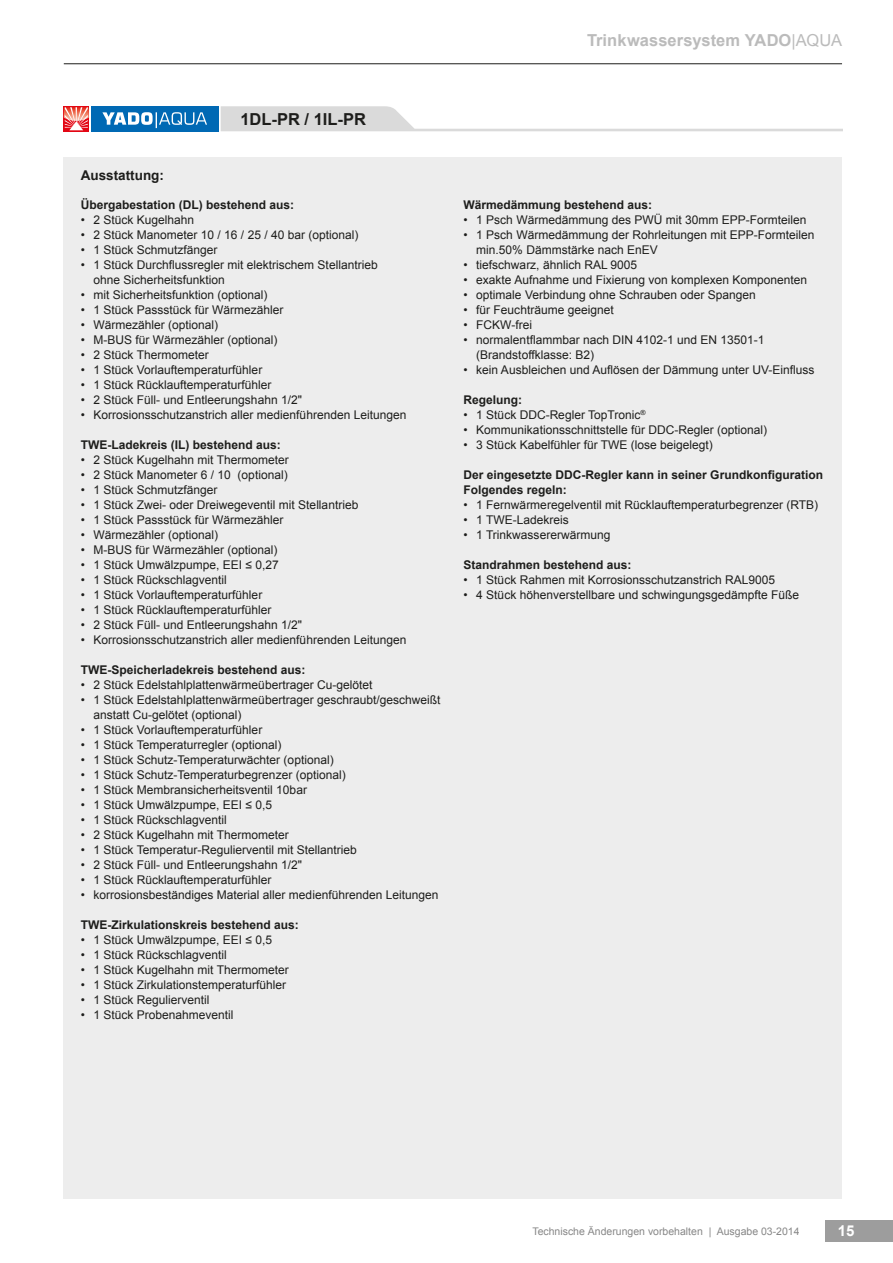
<style>
.page{position:relative;width:893px;height:1263px;background:#fff}
.page>*{position:absolute;margin:0;border:0;box-sizing:border-box;transform-origin:0 0}
.t1{font:700 16.5px "Arial";letter-spacing:.005em;color:#bbb}
.t2{font:700 16.5px "Arial";color:#1d1d1b}
.t3{font:700 15px "Arial";color:#fff}
.t4{font:700 13.5px "Arial";color:#1d1d1b}
.t5{font:12px/15px "Arial";color:#1d1d1b}
.t6{font:700 12px/15px "Arial";color:#1d1d1b}
.t7{font:10.5px "Arial";color:#878787}
.s1{font-weight:400}
</style>
<div class="page">
<svg style="left:221px;top:106px;width:621px;height:25px"></svg>
<div style="left:91px;top:106px;width:128px;height:25px;background:#0069b4"></div>
<svg style="left:102px;top:112px;width:105px;height:16px"></svg>
<svg style="left:64px;top:130px;width:25px;height:1px"></svg>
<svg style="left:64px;top:106px;width:25px;height:24px"></svg>
<div style="left:64px;top:157px;width:778px;height:1042px;background:#ededed"></div>
<div style="left:825px;top:1220px;width:68px;height:22px;background:#9d9d9d"></div>
<hr style="left:64px;top:63px;width:778px;height:1px;background:#1d1d1b">
<h1 class="t1" style="left:587px;top:31px;width:256px">Trinkwassersystem YADO<span class="s1">|AQUA</span></h1>
<p class="t4" style="left:81px;top:168px;width:85px">Ausstattung:</p>
<h1 class="t2" style="left:240px;top:110px;width:127px">1DL-PR / 1IL-PR</h1>
<p class="t6" style="left:81px;top:197px;width:215px">Übergabestation (DL) bestehend aus:</p>
<p class="t5" style="left:81px;top:212px;width:115px">• 2 Stück Kugelhahn</p>
<p class="t5" style="left:81px;top:227px;width:279px">• 2 Stück Manometer 10 / 16 / 25 / 40 bar (optional)</p>
<p class="t5" style="left:81px;top:242px;width:138px">• 1 Stück Schmutzfänger</p>
<p class="t5" style="left:94px;top:257px;width:286px;text-indent:-13px">• 1 Stück Durchflussregler mit elektrischem Stellantrieb ohne Sicherheitsfunktion</p>
<p class="t5" style="left:81px;top:287px;width:188px">• mit Sicherheitsfunktion (optional)</p>
<p class="t5" style="left:81px;top:302px;width:204px">• 1 Stück Passstück für Wärmezähler</p>
<p class="t5" style="left:81px;top:317px;width:139px">• Wärmezähler (optional)</p>
<p class="t5" style="left:81px;top:332px;width:198px">• M-BUS für Wärmezähler (optional)</p>
<p class="t5" style="left:81px;top:347px;width:129px">• 2 Stück Thermometer</p>
<p class="t5" style="left:81px;top:362px;width:183px">• 1 Stück Vorlauftemperaturfühler</p>
<p class="t5" style="left:81px;top:377px;width:192px">• 1 Stück Rücklauftemperaturfühler</p>
<p class="t5" style="left:81px;top:392px;width:223px">• 2 Stück Füll- und Entleerungshahn 1/2"</p>
<p class="t5" style="left:81px;top:407px;width:327px">• Korrosionsschutzanstrich aller medienführenden Leitungen</p>
<p class="t6" style="left:81px;top:437px;width:202px">TWE-Ladekreis (IL) bestehend aus:</p>
<p class="t5" style="left:81px;top:452px;width:209px">• 2 Stück Kugelhahn mit Thermometer</p>
<p class="t5" style="left:81px;top:467px;width:208px">• 2 Stück Manometer 6 / 10 (optional)</p>
<p class="t5" style="left:81px;top:482px;width:138px">• 1 Stück Schmutzfänger</p>
<p class="t5" style="left:81px;top:497px;width:279px">• 1 Stück Zwei- oder Dreiwegeventil mit Stellantrieb</p>
<p class="t5" style="left:81px;top:512px;width:204px">• 1 Stück Passstück für Wärmezähler</p>
<p class="t5" style="left:81px;top:527px;width:139px">• Wärmezähler (optional)</p>
<p class="t5" style="left:81px;top:542px;width:198px">• M-BUS für Wärmezähler (optional)</p>
<p class="t5" style="left:81px;top:557px;width:200px">• 1 Stück Umwälzpumpe, EEI ≤ 0,27</p>
<p class="t5" style="left:81px;top:572px;width:148px">• 1 Stück Rückschlagventil</p>
<p class="t5" style="left:81px;top:587px;width:183px">• 1 Stück Vorlauftemperaturfühler</p>
<p class="t5" style="left:81px;top:602px;width:192px">• 1 Stück Rücklauftemperaturfühler</p>
<p class="t5" style="left:81px;top:617px;width:223px">• 2 Stück Füll- und Entleerungshahn 1/2"</p>
<p class="t5" style="left:81px;top:632px;width:327px">• Korrosionsschutzanstrich aller medienführenden Leitungen</p>
<p class="t6" style="left:81px;top:662px;width:226px">TWE-Speicherladekreis bestehend aus:</p>
<p class="t5" style="left:81px;top:677px;width:293px">• 2 Stück Edelstahlplattenwärmeübertrager Cu-gelötet</p>
<p class="t5" style="left:94px;top:692px;width:348px;text-indent:-13px">• 1 Stück Edelstahlplattenwärmeübertrager geschraubt/geschweißt anstatt Cu-gelötet (optional)</p>
<p class="t5" style="left:81px;top:722px;width:183px">• 1 Stück Vorlauftemperaturfühler</p>
<p class="t5" style="left:81px;top:737px;width:202px">• 1 Stück Temperaturregler (optional)</p>
<p class="t5" style="left:81px;top:752px;width:254px">• 1 Stück Schutz-Temperaturwächter (optional)</p>
<p class="t5" style="left:81px;top:767px;width:266px">• 1 Stück Schutz-Temperaturbegrenzer (optional)</p>
<p class="t5" style="left:81px;top:782px;width:228px">• 1 Stück Membransicherheitsventil 10bar</p>
<p class="t5" style="left:81px;top:797px;width:193px">• 1 Stück Umwälzpumpe, EEI ≤ 0,5</p>
<p class="t5" style="left:81px;top:812px;width:148px">• 1 Stück Rückschlagventil</p>
<p class="t5" style="left:81px;top:827px;width:209px">• 2 Stück Kugelhahn mit Thermometer</p>
<p class="t5" style="left:81px;top:842px;width:277px">• 1 Stück Temperatur-Regulierventil mit Stellantrieb</p>
<p class="t5" style="left:81px;top:857px;width:223px">• 2 Stück Füll- und Entleerungshahn 1/2"</p>
<p class="t5" style="left:81px;top:872px;width:192px">• 1 Stück Rücklauftemperaturfühler</p>
<p class="t5" style="left:81px;top:887px;width:359px">• korrosionsbeständiges Material aller medienführenden Leitungen</p>
<p class="t6" style="left:81px;top:917px;width:220px">TWE-Zirkulationskreis bestehend aus:</p>
<p class="t5" style="left:81px;top:932px;width:193px">• 1 Stück Umwälzpumpe, EEI ≤ 0,5</p>
<p class="t5" style="left:81px;top:947px;width:148px">• 1 Stück Rückschlagventil</p>
<p class="t5" style="left:81px;top:962px;width:209px">• 1 Stück Kugelhahn mit Thermometer</p>
<p class="t5" style="left:81px;top:977px;width:207px">• 1 Stück Zirkulationstemperaturfühler</p>
<p class="t5" style="left:81px;top:992px;width:130px">• 1 Stück Regulierventil</p>
<p class="t5" style="left:81px;top:1007px;width:154px">• 1 Stück Probenahmeventil</p>
<p class="t6" style="left:463px;top:197px;width:190px">Wärmedämmung bestehend aus:</p>
<p class="t5" style="left:463px;top:212px;width:344px">• 1 Psch Wärmedämmung des PWÜ mit 30mm EPP-Formteilen</p>
<p class="t5" style="left:476px;top:227px;width:340px;text-indent:-13px">• 1 Psch Wärmedämmung der Rohrleitungen mit EPP-Formteilen min.50% Dämmstärke nach EnEV</p>
<p class="t5" style="left:463px;top:257px;width:175px">• tiefschwarz, ähnlich RAL 9005</p>
<p class="t5" style="left:463px;top:272px;width:345px">• exakte Aufnahme und Fixierung von komplexen Komponenten</p>
<p class="t5" style="left:463px;top:287px;width:294px">• optimale Verbindung ohne Schrauben oder Spangen</p>
<p class="t5" style="left:463px;top:302px;width:152px">• für Feuchträume geeignet</p>
<p class="t5" style="left:463px;top:317px;width:70px">• FCKW-frei</p>
<p class="t5" style="left:476px;top:332px;width:290px;text-indent:-13px">• normalentflammbar nach DIN 4102-1 und EN 13501-1 (Brandstoffklasse: B2)</p>
<p class="t5" style="left:463px;top:362px;width:352px">• kein Ausbleichen und Auflösen der Dämmung unter UV-Einfluss</p>
<p class="t6" style="left:463px;top:392px;width:60px">Regelung:</p>
<p class="t5" style="left:463px;top:407px;width:183px">• 1 Stück DDC-Regler TopTronic<sup>®</sup></p>
<p class="t5" style="left:463px;top:422px;width:305px">• Kommunikationsschnittstelle für DDC-Regler (optional)</p>
<p class="t5" style="left:463px;top:437px;width:251px">• 3 Stück Kabelfühler für TWE (lose beigelegt)</p>
<p class="t6" style="left:463px;top:467px;width:361px">Der eingesetzte DDC-Regler kann in seiner Grundkonfiguration<br>Folgendes regeln:</p>
<p class="t5" style="left:463px;top:497px;width:356px">• 1 Fernwärmeregelventil mit Rücklauftemperaturbegrenzer (RTB)</p>
<p class="t5" style="left:463px;top:512px;width:107px">• 1 TWE-Ladekreis</p>
<p class="t5" style="left:463px;top:527px;width:148px">• 1 Trinkwassererwärmung</p>
<p class="t6" style="left:463px;top:557px;width:170px">Standrahmen bestehend aus:</p>
<p class="t5" style="left:463px;top:572px;width:313px">• 1 Stück Rahmen mit Korrosionsschutzanstrich RAL9005</p>
<p class="t5" style="left:463px;top:587px;width:337px">• 4 Stück höhenverstellbare und schwingungsgedämpfte Füße</p>
<p class="t7" style="left:532px;top:1225px;width:269px">Technische Änderungen vorbehalten | Ausgabe 03-2014</p>
<p class="t3" style="left:838px;top:1223px;width:18px">15</p>
</div>
